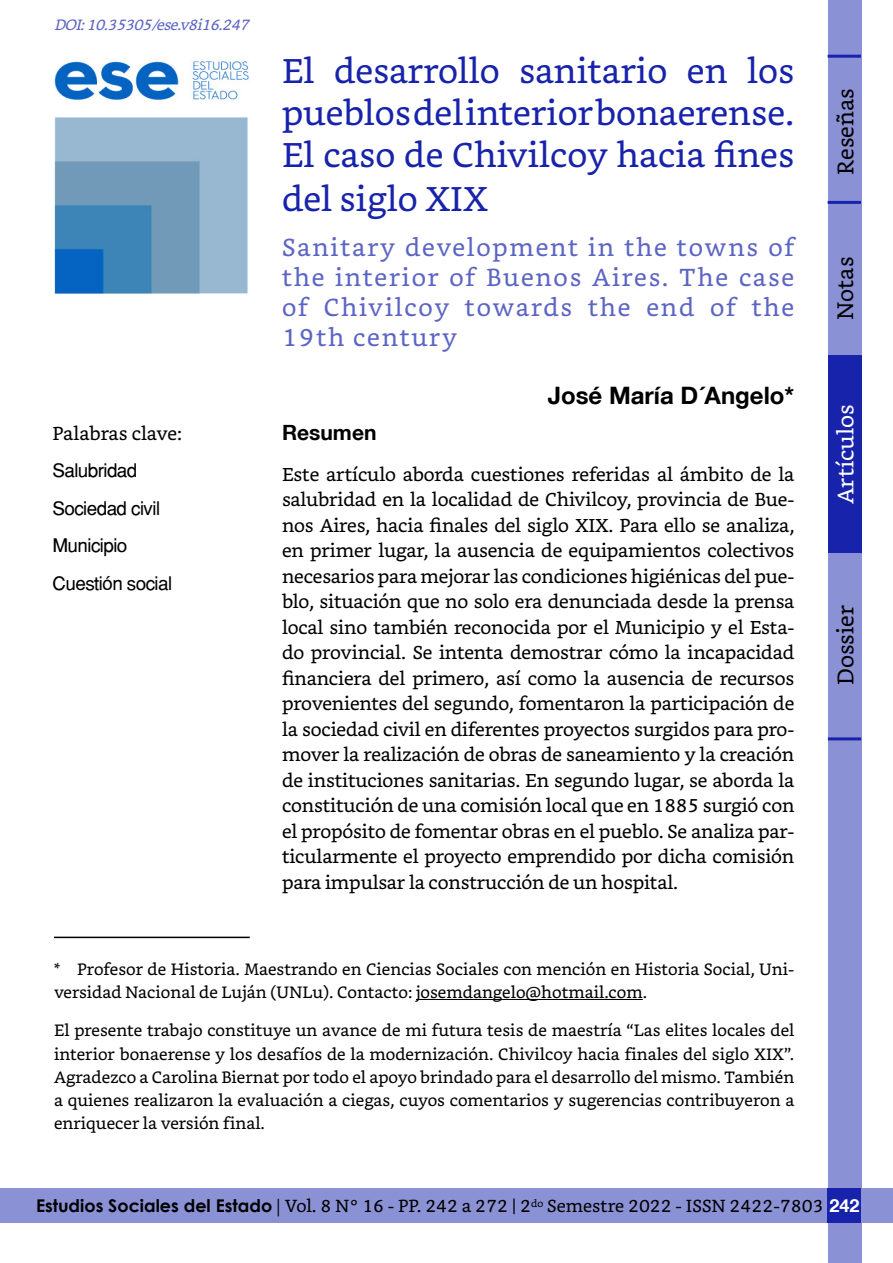
<style>
.page{position:relative;width:893px;height:1263px;background:#fff}
.page>*{position:absolute;margin:0;border:0;box-sizing:border-box;transform-origin:0 0}
.Titulo_principal{font:34.5px/42.5px "Bookerly";color:#1823ab;text-align:justify}
.Titulo_Ingles{font:24.75px/30px "Bookerly";letter-spacing:.07em;color:#5d65c4;text-align:justify}
.Autor{font:700 24px "Helvetica Neue";color:#000}
.t1{font:22.5px "Bookerly";color:#000}
.t2{font:22.5px "Bookerly";color:#fff}
.Subtitulos{font:700 21px "Helvetica Neue";color:#000}
.Cuerpo{font:18.75px/25.5px "Bookerly";letter-spacing:-.01em;color:#000;text-align:justify}
.Palabra-clave{font:18.75px "Helvetica";letter-spacing:-.03em;color:#000}
.t3{font:17.55px "Bookerly";color:#000}
.Notas_al_pie{font:16.5px/23.2px "Bookerly";color:#000}
.Cuerpo-2{font:italic 15px "Bookerly";color:#5d65c4}
.s1{font-family:"Century Gothic";font-weight:700}
.s2{font-family:"Minion Pro"}
.s3{font-family:"Helvetica Neue";font-weight:700;font-size:18px;color:#fff}
</style>
<div class="page">
<div style="left:828px;top:0;width:33px;height:1263px;background:#8b91d5"></div>
<div style="left:0;top:1188px;width:893px;height:34px;background:#8b91d5"></div>
<div style="left:828px;top:355px;width:33px;height:198px;background:#1823ab"></div>
<hr style="left:828px;top:737px;width:33px;height:3px;background:#1823ab">
<div style="left:828px;top:1188px;width:33px;height:34px;background:#1823ab"></div>
<hr style="left:828px;top:201px;width:33px;height:3px;background:#1823ab">
<hr style="left:828px;top:55px;width:33px;height:3px;background:#1823ab">
<hr style="left:54px;top:937px;width:196px;height:1px;background:#000">
<img style="left:54px;top:60px;width:196px;height:234px">
<hr style="left:416px;top:999px;width:227px;height:1px;background:#000">
<p class="Cuerpo-2" style="left:54px;top:16px;width:202px">DOI:10.35305/ese.v8i16.247</p>
<p class="Cuerpo" style="left:52px;top:420px;width:131px">Palabras clave:</p>
<p class="Palabra-clave" style="left:52px;top:459px;width:86px">Salubridad</p>
<p class="Palabra-clave" style="left:52px;top:496px;width:109px">Sociedad civil</p>
<p class="Palabra-clave" style="left:52px;top:534px;width:76px">Municipio</p>
<p class="Palabra-clave" style="left:52px;top:571px;width:121px">Cuestión social</p>
<h1 class="Titulo_principal" style="left:282px;top:50px;width:514px">El desarrollo sanitario en los pueblos del interior bonaerense.<br>El caso de Chivilcoy hacia fines del siglo XIX</h1>
<h2 class="Titulo_Ingles" style="left:282px;top:232px;width:514px">Sanitary development in the towns of the interior of Buenos Aires. The case of Chivilcoy towards the end of the 19th century</h2>
<p class="Autor" style="left:548px;top:381px;width:248px">José María D´Angelo*</p>
<h3 class="Subtitulos" style="left:282px;top:420px;width:96px">Resumen</h3>
<p class="Cuerpo" style="left:282px;top:461px;width:514px">Este artículo aborda cuestiones referidas al ámbito de la salubridad en la localidad de Chivilcoy, provincia de Bue&shy;nos Aires, hacia finales del siglo XIX. Para ello se analiza, en primer lugar, la ausencia de equipamientos colectivos necesarios para mejorar las condiciones higiénicas del pue&shy;blo, situación que no solo era denunciada desde la prensa local sino también reconocida por el Municipio y el Esta&shy;do provincial. Se intenta demostrar cómo la incapacidad financiera del primero, así como la ausencia de recursos provenientes del segundo, fomentaron la participación de la sociedad civil en diferentes proyectos surgidos para pro&shy;mover la realización de obras de saneamiento y la creación de instituciones sanitarias. En segundo lugar, se aborda la constitución de una comisión local que en 1885 surgió con el propósito de fomentar obras en el pueblo. Se analiza par&shy;ticularmente el proyecto emprendido por dicha comisión para impulsar la construcción de un hospital.</p>
<p class="Notas_al_pie" style="left:54px;top:957px;width:742px">* Profesor de Historia. Maestrando en Ciencias Sociales con mención en Historia Social, Uni&shy;versidad Nacional de Luján (UNLu). Contacto: josemdangelo@hotmail.com.</p>
<p class="Notas_al_pie" style="left:54px;top:1019px;width:742px;text-align:justify">El presente trabajo constituye un avance de mi futura tesis de maestría “Las elites locales del interior bonaerense y los desafíos de la modernización. Chivilcoy hacia finales del siglo XIX”.<br>Agradezco a Carolina Biernat por todo el apoyo brindado para el desarrollo del mismo. También a quienes realizaron la evaluación a ciegas, cuyos comentarios y sugerencias contribuyeron a enriquecer la versión final.</p>
<p class="t1" style="left:833px;top:175px;width:88px;rotate:-90deg">Reseñas</p>
<p class="t1" style="left:832px;top:320px;width:65px;rotate:-90deg">Notas</p>
<p class="t2" style="left:833px;top:504px;width:102px;rotate:-90deg">Artículos</p>
<p class="t1" style="left:833px;top:685px;width:82px;rotate:-90deg">Dossier</p>
<p class="t3" style="left:36px;top:1196px;width:825px"><span class="s1">Estudios Sociales del Estado</span> <span class="s2">|</span> Vol. 8 N° 16 - PP. 242 a 272 | 2<sup>do</sup> Semestre 2022 - ISSN 2422-7803 <span class="s3">242</span></p>
</div>
